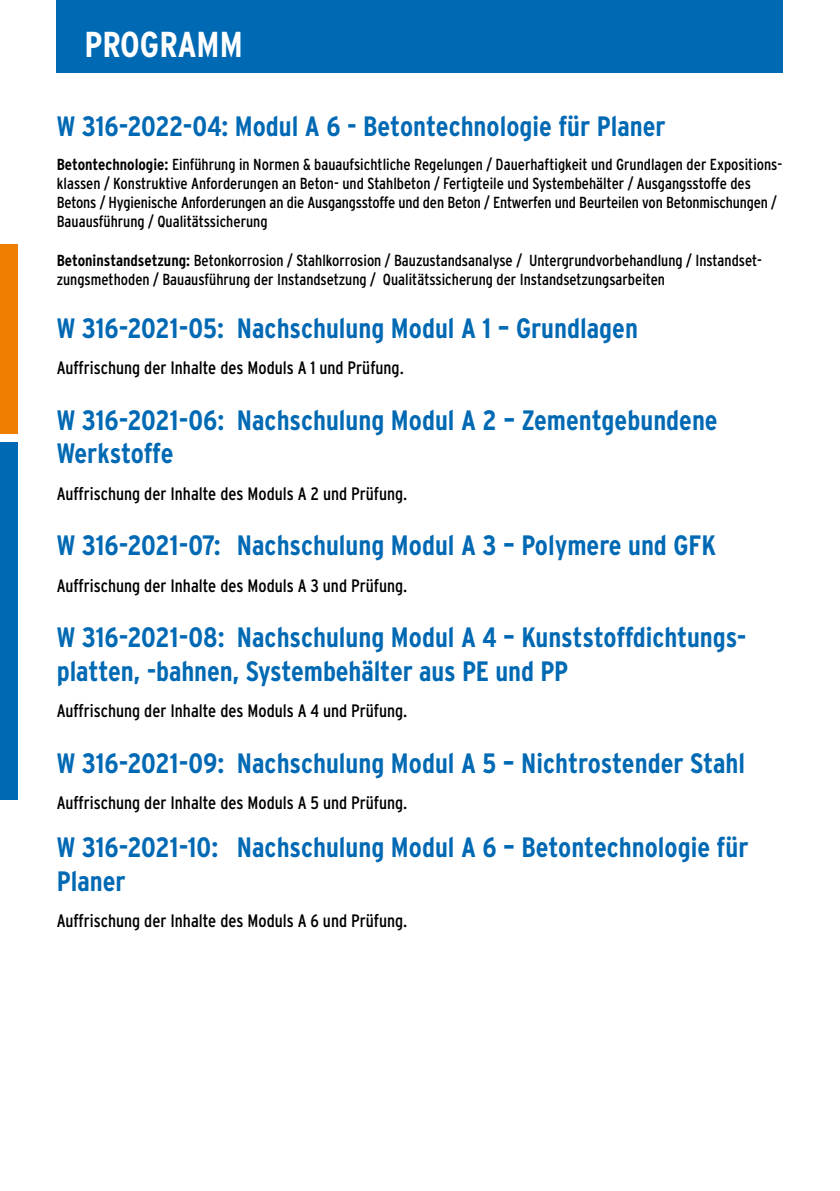
<style>
.page{position:relative;width:840px;height:1191px;background:#fff}
.page>*{position:absolute;margin:0;border:0;box-sizing:border-box;transform-origin:0 0}
.t1{font:700 condensed 36px "Interstate";color:#fff}
.t2{font:700 condensed 28px/33.6px "Interstate";color:#0069b4}
.t3{font:condensed 18px "Interstate";color:#000}
.t4{font:condensed 16px/19.2px "Interstate";color:#000}
.s1{font-weight:700}
</style>
<div class="page">
<div style="left:57px;top:0;width:725px;height:72px;background:#0069b4"></div>
<div style="left:0;top:244px;width:17px;height:189px;background:#ef7d00"></div>
<div style="left:0;top:442px;width:17px;height:357px;background:#0069b4"></div>
<h1 class="t1" style="left:84px;top:24px;width:160px">PROGRAMM</h1>
<h2 class="t2" style="left:57px;top:109px;width:610px">W 316-2022-04: Modul A 6 - Betontechnologie für Planer</h2>
<p class="t4" style="left:57px;top:154px;width:726px"><span class="s1">Betontechnologie:</span> Einführung in Normen &amp; bauaufsichtliche Regelungen / Dauerhaftigkeit und Grundlagen der Expositions&shy;klassen / Konstruktive Anforderungen an Beton- und Stahlbeton / Fertigteile und Systembehälter / Ausgangsstoffe des Betons / Hygienische Anforderungen an die Ausgangsstoffe und den Beton / Entwerfen und Beurteilen von Betonmischungen / Bauausführung / Qualitätssicherung</p>
<p class="t4" style="left:57px;top:250px;width:706px"><span class="s1">Betoninstandsetzung:</span> Betonkorrosion / Stahlkorrosion / Bauzustandsanalyse / Untergrundvorbehandlung / Instandset&shy;zungsmethoden / Bauausführung der Instandsetzung / Qualitätssicherung der Instandsetzungsarbeiten</p>
<h2 class="t2" style="left:57px;top:311px;width:582px">W 316-2021-05: Nachschulung Modul A 1 – Grundlagen</h2>
<p class="t3" style="left:57px;top:358px;width:348px">Auffrischung der Inhalte des Moduls A 1 und Prüfung.</p>
<h2 class="t2" style="left:57px;top:403px;width:662px">W 316-2021-06: Nachschulung Modul A 2 – Zementgebundene<br>Werkstoffe</h2>
<p class="t3" style="left:57px;top:483px;width:352px">Auffrischung der Inhalte des Moduls A 2 und Prüfung.</p>
<h2 class="t2" style="left:57px;top:528px;width:660px">W 316-2021-07: Nachschulung Modul A 3 – Polymere und GFK</h2>
<p class="t3" style="left:57px;top:575px;width:352px">Auffrischung der Inhalte des Moduls A 3 und Prüfung.</p>
<h2 class="t2" style="left:57px;top:620px;width:690px">W 316-2021-08: Nachschulung Modul A 4 – Kunststoffdichtungs&shy;platten, -bahnen, Systembehälter aus PE und PP</h2>
<p class="t3" style="left:57px;top:701px;width:352px">Auffrischung der Inhalte des Moduls A 4 und Prüfung.</p>
<h2 class="t2" style="left:57px;top:746px;width:689px">W 316-2021-09: Nachschulung Modul A 5 – Nichtrostender Stahl</h2>
<p class="t3" style="left:57px;top:793px;width:352px">Auffrischung der Inhalte des Moduls A 5 und Prüfung.</p>
<h2 class="t2" style="left:57px;top:830px;width:693px">W 316-2021-10: Nachschulung Modul A 6 – Betontechnologie für<br>Planer</h2>
<p class="t3" style="left:57px;top:911px;width:352px">Auffrischung der Inhalte des Moduls A 6 und Prüfung.</p>
</div>
